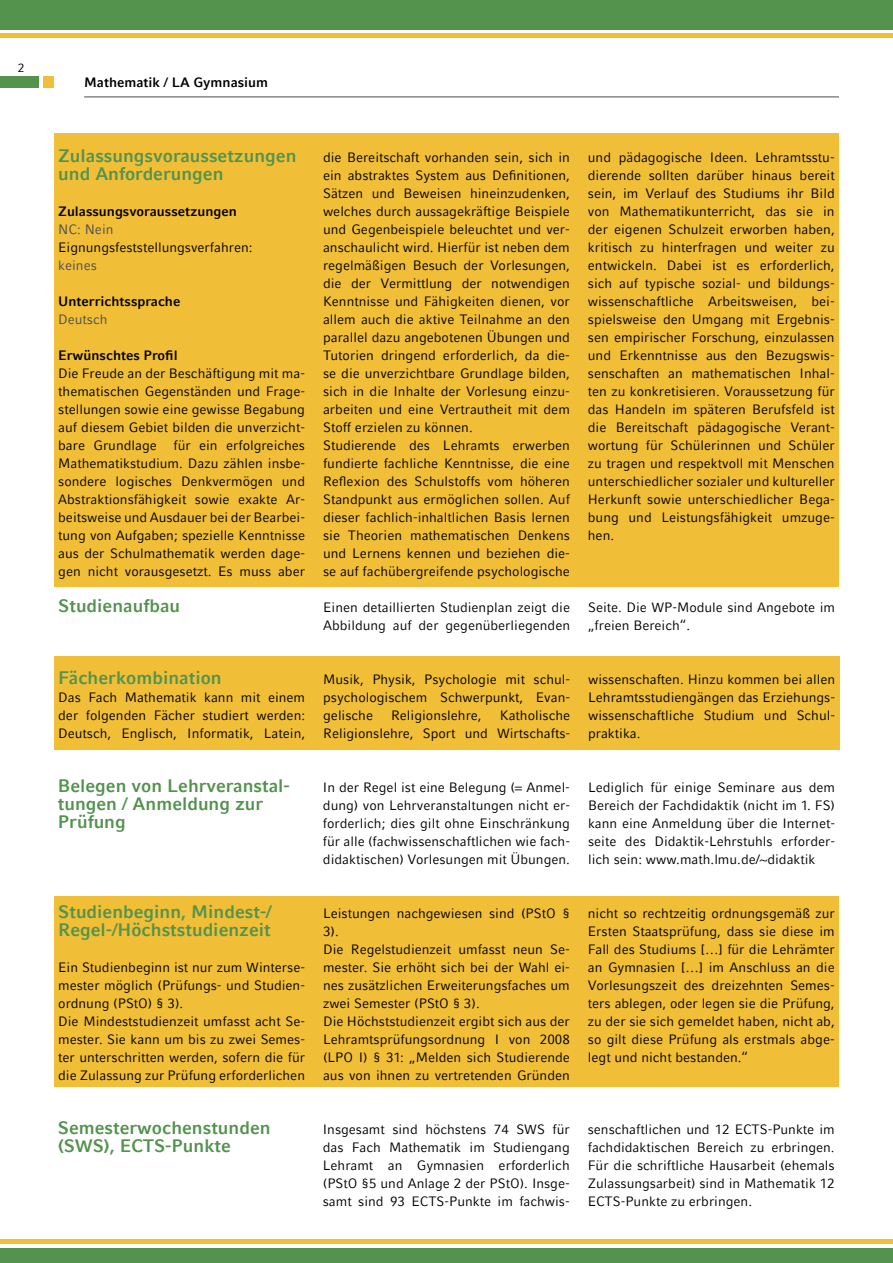
<style>
.page{position:relative;width:893px;height:1263px;background:#fff}
.page>*{position:absolute;margin:0;border:0;box-sizing:border-box;transform-origin:0 0}
.t1{font:700 18px/18px "LMU Compatil Fact";color:#53934e}
.t2{font:13.5px/18px "LMU Compatil Fact";color:#000;text-align:justify}
.t3{font:700 13.5px "LMU Compatil Fact";color:#000}
.t4{font:13.5px "LMU Compatil Fact";color:#4d4d4f}
.t5{font:12px "LMU Compatil Fact";color:#000}
</style>
<div class="page">
<div style="left:54px;top:133px;width:785px;height:454px;background:#f1be37"></div>
<div style="left:54px;top:896px;width:785px;height:191px;background:#f1be37"></div>
<hr style="left:84px;top:97px;width:755px;height:1px;background:#4d4d4f">
<div style="left:0;top:76px;width:39px;height:12px;background:#53934e"></div>
<div style="left:43px;top:76px;width:11px;height:12px;background:#f1be37"></div>
<div style="left:0;top:0;width:893px;height:30px;background:#53934e"></div>
<hr style="left:0;top:34px;width:893px;height:4px;background:#f1be37">
<div style="left:0;top:1248px;width:893px;height:15px;background:#53934e"></div>
<div style="left:0;top:1239px;width:893px;height:5px;background:#f1be37"></div>
<div style="left:54px;top:656px;width:785px;height:94px;background:#f1be37"></div>
<p class="t5" style="left:18px;top:61px;width:8px">2</p>
<p class="t3" style="left:84px;top:74px;width:185px">Mathematik / LA Gymnasium</p>
<h1 class="t1" style="left:58px;top:147px;width:240px">Zulassungsvoraussetzungen und Anforderungen</h1>
<p class="t3" style="left:58px;top:203px;width:180px">Zulassungsvoraussetzungen</p>
<p class="t4" style="left:58px;top:221px;width:57px">NC: Nein</p>
<p class="t2" style="left:58px;top:238px;width:196px">Eignungsfeststellungsverfahren:</p>
<p class="t4" style="left:58px;top:257px;width:40px">keines</p>
<p class="t3" style="left:58px;top:293px;width:124px">Unterrichtssprache</p>
<p class="t4" style="left:58px;top:311px;width:51px">Deutsch</p>
<p class="t3" style="left:58px;top:347px;width:121px">Erwünschtes Profil</p>
<p class="t2" style="left:58px;top:364px;width:248px">Die Freude an der Beschäftigung mit ma&shy;thematischen Gegenständen und Frage&shy;stellungen sowie eine gewisse Begabung auf diesem Gebiet bilden die unverzicht&shy;bare Grundlage für ein erfolgreiches Mathematikstudium. Dazu zählen insbe&shy;sondere logisches Denkvermögen und Abstraktionsfähigkeit sowie exakte Ar&shy;beitsweise und Ausdauer bei der Bearbei&shy;tung von Aufgaben; spezielle Kenntnisse aus der Schulmathematik werden dage&shy;gen nicht vorausgesetzt. Es muss aber</p>
<p class="t2" style="left:323px;top:148px;width:248px;text-align:left">die Bereitschaft vorhanden sein, sich in ein abstraktes System aus Definitionen, Sätzen und Beweisen hineinzudenken, welches durch aussagekräftige Beispiele und Gegenbeispiele beleuchtet und ver&shy;anschaulicht wird. Hierfür ist neben dem regelmäßigen Besuch der Vorlesungen, die der Vermittlung der notwendigen Kenntnisse und Fähigkeiten dienen, vor allem auch die aktive Teilnahme an den parallel dazu angebotenen Übungen und Tutorien dringend erforderlich, da die&shy;se die unverzichtbare Grundlage bilden, sich in die Inhalte der Vorlesung einzu&shy;arbeiten und eine Vertrautheit mit dem Stoff erzielen zu können.<br>Studierende des Lehramts erwerben fundierte fachliche Kenntnisse, die eine Reflexion des Schulstoffs vom höheren Standpunkt aus ermöglichen sollen. Auf dieser fachlich-inhaltlichen Basis lernen sie Theorien mathematischen Denkens und Lernens kennen und beziehen die&shy;se auf fachübergreifende psychologische</p>
<p class="t2" style="left:588px;top:148px;width:248px">und pädagogische Ideen. Lehramtsstu&shy;dierende sollten darüber hinaus bereit sein, im Verlauf des Studiums ihr Bild von Mathematikunterricht, das sie in der eigenen Schulzeit erworben haben, kritisch zu hinterfragen und weiter zu entwickeln. Dabei ist es erforderlich, sich auf typische sozial- und bildungs&shy;wissenschaftliche Arbeitsweisen, bei&shy;spielsweise den Umgang mit Ergebnis&shy;sen empirischer Forschung, einzulassen und Erkenntnisse aus den Bezugswis&shy;senschaften an mathematischen Inhal&shy;ten zu konkretisieren. Voraussetzung für das Handeln im späteren Berufsfeld ist die Bereitschaft pädagogische Verant&shy;wortung für Schülerinnen und Schüler zu tragen und respektvoll mit Menschen unterschiedlicher sozialer und kultureller Herkunft sowie unterschiedlicher Bega&shy;bung und Leistungsfähigkeit umzuge&shy;hen.</p>
<h1 class="t1" style="left:58px;top:597px;width:123px">Studienaufbau</h1>
<p class="t2" style="left:323px;top:598px;width:248px">Einen detaillierten Studienplan zeigt die<br>Abbildung auf der gegenüberliegenden</p>
<p class="t2" style="left:588px;top:598px;width:248px">Seite. Die WP-Module sind Angebote im „freien Bereich“.</p>
<h1 class="t1" style="left:58px;top:669px;width:165px">Fächerkombination</h1>
<p class="t2" style="left:58px;top:688px;width:248px">Das Fach Mathematik kann mit einem der folgenden Fächer studiert werden:<br>Deutsch, Englisch, Informatik, Latein,</p>
<p class="t2" style="left:323px;top:670px;width:248px">Musik, Physik, Psychologie mit schul&shy;psychologischem Schwerpunkt, Evan&shy;gelische</p>
<p class="t2" style="left:323px;top:706px;width:248px;text-align:right">Katholische<br>Religionslehre, Sport und Wirtschafts-</p>
<p class="t2" style="left:391px;top:706px;width:92px">Religionslehre,</p>
<p class="t2" style="left:588px;top:670px;width:248px">wissenschaften. Hinzu kommen bei allen Lehramtsstudiengängen das Erziehungs&shy;wissenschaftliche Studium und Schul&shy;praktika.</p>
<h1 class="t1" style="left:58px;top:777px;width:233px">Belegen von Lehrveranstal&shy;tungen / Anmeldung zur<br>Prüfung</h1>
<p class="t2" style="left:323px;top:778px;width:249px">In der Regel ist eine Belegung (= Anmel&shy;dung) von Lehrveranstaltungen nicht er&shy;forderlich; dies gilt ohne Einschränkung für alle (fachwissenschaftlichen wie fach&shy;didaktischen) Vorlesungen mit Übungen.</p>
<p class="t2" style="left:588px;top:778px;width:249px">Lediglich für einige Seminare aus dem Bereich der Fachdidaktik (nicht im 1. FS) kann eine Anmeldung über die Internet&shy;seite des Didaktik-Lehrstuhls erforder&shy;lich sein: www.math.lmu.de/~didaktik</p>
<h1 class="t1" style="left:58px;top:903px;width:215px">Studienbeginn, Mindest-/<br>Regel-/Höchststudienzeit</h1>
<p class="t2" style="left:58px;top:958px;width:248px;text-align:left">Ein Studienbeginn ist nur zum Winterse&shy;mester möglich (Prüfungs- und Studien&shy;ordnung (PStO) § 3).<br>Die Mindeststudienzeit umfasst acht Se&shy;mester. Sie kann um bis zu zwei Semes&shy;ter unterschritten werden, sofern die für die Zulassung zur Prüfung erforderlichen</p>
<p class="t2" style="left:323px;top:904px;width:248px;text-align:left">Leistungen nachgewiesen sind (PStO § 3).<br>Die Regelstudienzeit umfasst neun Se&shy;mester. Sie erhöht sich bei der Wahl ei&shy;nes zusätzlichen Erweiterungsfaches um zwei Semester (PStO § 3).<br>Die Höchststudienzeit ergibt sich aus der Lehramtsprüfungsordnung I von 2008 (LPO I) § 31: „Melden sich Studierende aus von ihnen zu vertretenden Gründen</p>
<p class="t2" style="left:588px;top:904px;width:248px">nicht so rechtzeitig ordnungsgemäß zur Ersten Staatsprüfung, dass sie diese im Fall des Studiums […] für die Lehrämter an Gymnasien […] im Anschluss an die Vorlesungszeit des dreizehnten Semes&shy;ters ablegen, oder legen sie die Prüfung, zu der sie sich gemeldet haben, nicht ab, so gilt diese Prüfung als erstmals abge&shy;legt und nicht bestanden.“</p>
<h1 class="t1" style="left:58px;top:1119px;width:214px">Semesterwochenstunden (SWS), ECTS-Punkte</h1>
<p class="t2" style="left:323px;top:1120px;width:248px">Insgesamt sind höchstens 74 SWS für das Fach Mathematik im Studiengang Lehramt an Gymnasien erforderlich (PStO §5 und Anlage 2 der PStO). Insge&shy;samt sind 93 ECTS-Punkte im fachwis-</p>
<p class="t2" style="left:588px;top:1120px;width:248px">senschaftlichen und 12 ECTS-Punkte im fachdidaktischen Bereich zu erbringen.<br>Für die schriftliche Hausarbeit (ehemals Zulassungsarbeit) sind in Mathematik 12<br>ECTS-Punkte zu erbringen.</p>
</div>
